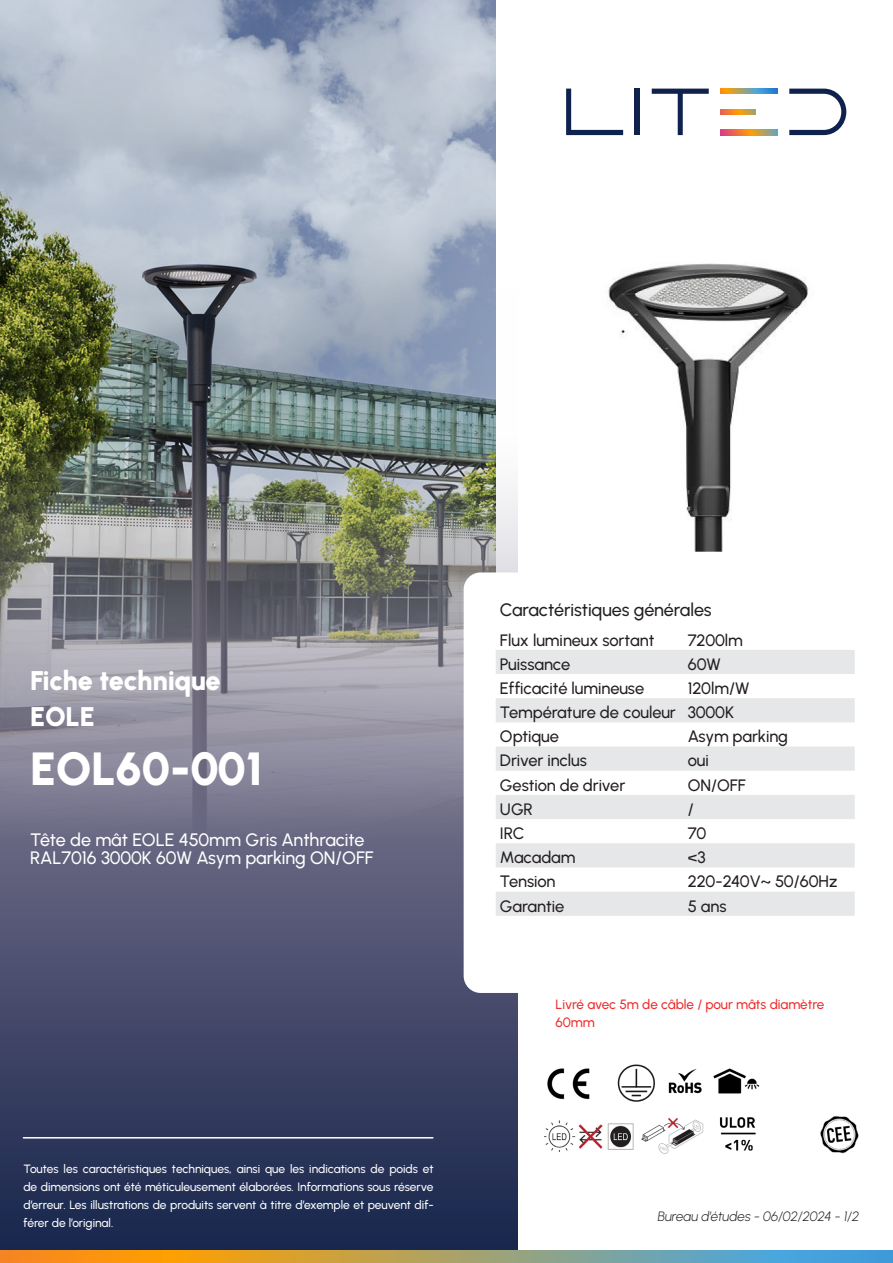
<style>
.page{position:relative;width:893px;height:1263px;background:#fff}
.page>*{position:absolute;margin:0;border:0;box-sizing:border-box;transform-origin:0 0}
.t1{font:900 46.5px "Urbanist";color:#fff}
.Texte_courant{font:900 27px "Urbanist";letter-spacing:-.01em;color:#fff}
.Texte_courant-2{font:500 18px/18px "Urbanist";letter-spacing:-.005em;color:#fff}
.t2{font:500 18px "Urbanist";letter-spacing:-.005em;color:#231f20}
.Texte_courant-3{font:500 16.5px "Urbanist";letter-spacing:-.005em;color:#231f20}
.Texte_courant-4{font:500 13.5px/18px "Urbanist";letter-spacing:-.005em;color:#ee2d2d}
.Texte_courant-5{font:italic 300 13.5px "Urbanist";color:#231f20}
.Texte_courant-6{font:500 12px/18px "Urbanist";letter-spacing:-.005em;color:#fff;text-align:justify}
</style>
<div class="page">
<img style="left:0;top:0;width:496px;height:277px">
<img style="left:0;top:277px;width:517px;height:974px">
<hr style="left:23px;top:1137px;width:410px;height:1px;background:#fff">
<img style="left:608px;top:263px;width:200px;height:289px">
<svg style="left:566px;top:89px;width:57px;height:46px"></svg>
<svg style="left:789px;top:89px;width:57px;height:46px"></svg>
<svg style="left:720px;top:89px;width:57px;height:5px"></svg>
<svg style="left:720px;top:109px;width:36px;height:5px"></svg>
<svg style="left:720px;top:130px;width:57px;height:5px"></svg>
<div style="left:635px;top:89px;width:5px;height:46px;background:#0f224e"></div>
<svg style="left:652px;top:89px;width:57px;height:46px"></svg>
<div style="left:464px;top:572px;width:403px;height:421px;background:#fff;border-radius:17px"></div>
<svg style="left:496px;top:650px;width:359px;height:266px;fill:#e6e7e9"></svg>
<svg style="left:0;top:1251px;width:893px;height:12px"></svg>
<img style="left:617px;top:1064px;width:38px;height:38px">
<img style="left:547px;top:1068px;width:43px;height:31px">
<img style="left:668px;top:1069px;width:34px;height:25px">
<img style="left:719px;top:1117px;width:37px;height:34px">
<img style="left:820px;top:1116px;width:39px;height:38px">
<img style="left:713px;top:1068px;width:47px;height:26px">
<img style="left:641px;top:1118px;width:63px;height:36px">
<img style="left:545px;top:1120px;width:89px;height:31px">
<p class="Texte_courant" style="left:30px;top:661px;width:192px">Fiche technique</p>
<p class="Texte_courant" style="left:30px;top:697px;width:66px">EOLE</p>
<p class="t1" style="left:30px;top:736px;width:234px">EOL60-001</p>
<p class="Texte_courant-2" style="left:30px;top:830px;width:345px">Tête de mât EOLE 450mm Gris Anthracite<br>RAL7016 3000K 60W Asym parking ON/OFF</p>
<p class="Texte_courant-6" style="left:23px;top:1159px;width:412px">Toutes les caractéristiques techniques, ainsi que les indications de poids et de dimensions ont été méticuleusement élaborées. Informations sous réserve d’erreur. Les illustrations de produits servent à titre d’exemple et peuvent dif&shy;férer de l’original.</p>
<p class="t2" style="left:500px;top:598px;width:213px">Caractéristiques générales</p>
<p class="Texte_courant-3" style="left:500px;top:629px;width:156px">Flux lumineux sortant</p>
<p class="Texte_courant-3" style="left:688px;top:629px;width:57px">7200lm</p>
<p class="Texte_courant-3" style="left:500px;top:653px;width:72px">Puissance</p>
<p class="Texte_courant-3" style="left:688px;top:653px;width:35px">60W</p>
<p class="Texte_courant-3" style="left:500px;top:677px;width:146px">Efficacité lumineuse</p>
<p class="Texte_courant-3" style="left:688px;top:677px;width:63px">120lm/W</p>
<p class="Texte_courant-3" style="left:500px;top:701px;width:177px">Température de couleur</p>
<p class="Texte_courant-3" style="left:688px;top:701px;width:48px">3000K</p>
<p class="Texte_courant-3" style="left:500px;top:725px;width:61px">Optique</p>
<p class="Texte_courant-3" style="left:688px;top:725px;width:102px">Asym parking</p>
<p class="Texte_courant-3" style="left:500px;top:750px;width:88px">Driver inclus</p>
<p class="Texte_courant-3" style="left:688px;top:750px;width:22px">oui</p>
<p class="Texte_courant-3" style="left:500px;top:774px;width:127px">Gestion de driver</p>
<p class="Texte_courant-3" style="left:688px;top:774px;width:59px">ON/OFF</p>
<p class="Texte_courant-3" style="left:500px;top:798px;width:35px">UGR</p>
<p class="Texte_courant-3" style="left:688px;top:798px;width:8px">/</p>
<p class="Texte_courant-3" style="left:500px;top:822px;width:26px">IRC</p>
<p class="Texte_courant-3" style="left:688px;top:822px;width:20px">70</p>
<p class="Texte_courant-3" style="left:500px;top:846px;width:77px">Macadam</p>
<p class="Texte_courant-3" style="left:688px;top:846px;width:19px">&lt;3</p>
<p class="Texte_courant-3" style="left:500px;top:871px;width:57px">Tension</p>
<p class="Texte_courant-3" style="left:688px;top:871px;width:151px">220-240V~ 50/60Hz</p>
<p class="Texte_courant-3" style="left:500px;top:895px;width:66px">Garantie</p>
<p class="Texte_courant-3" style="left:688px;top:895px;width:40px">5 ans</p>
<p class="Texte_courant-4" style="left:556px;top:995px;width:270px">Livré avec 5m de câble / pour mâts diamètre<br>60mm</p>
<p class="Texte_courant-5" style="left:658px;top:1207px;width:203px">Bureau d’études - 06/02/2024 - 1/2</p>
</div>
